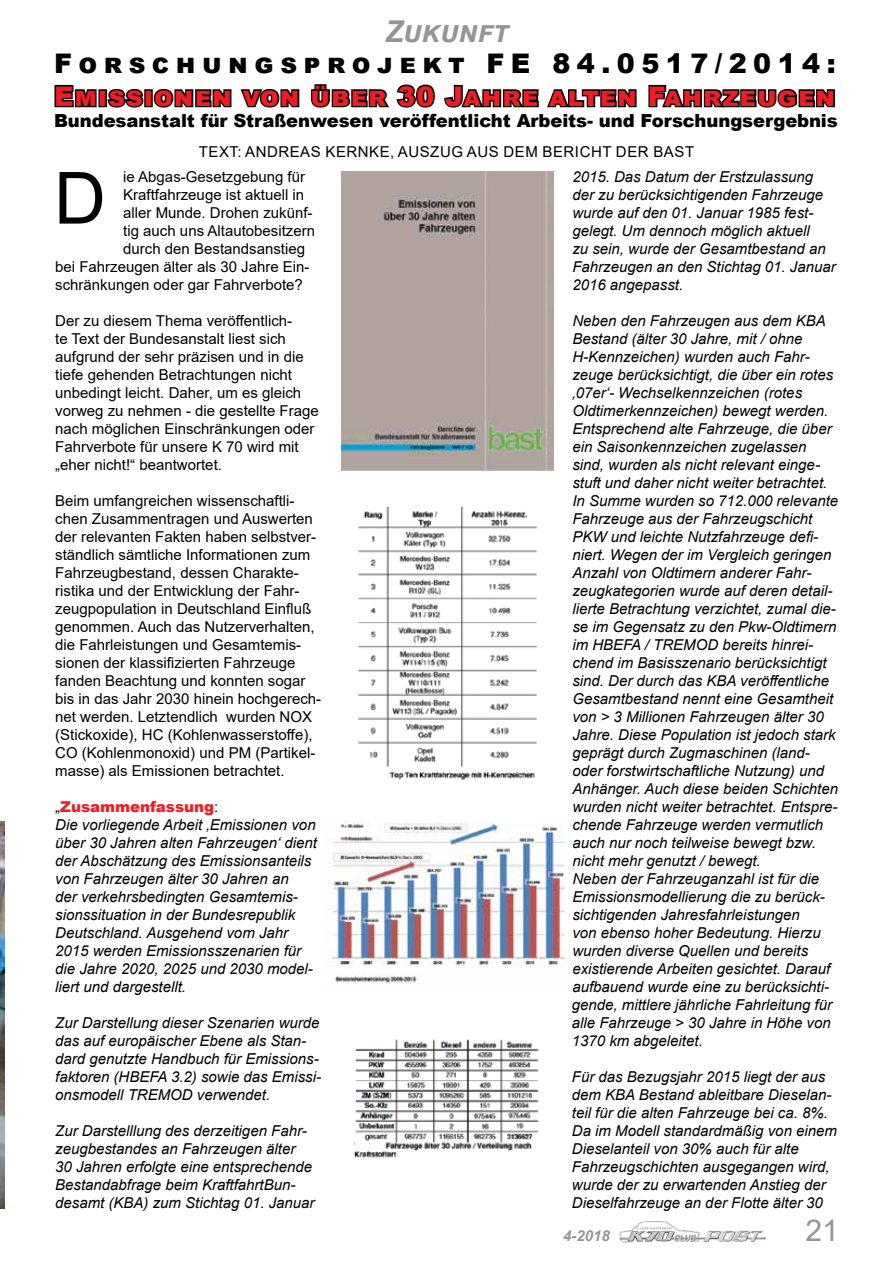
<style>
.page{position:relative;width:893px;height:1263px;background:#fff}
.page>*{position:absolute;margin:0;border:0;box-sizing:border-box;transform-origin:0 0}
.t1{font:72px "Arial";color:#000}
.t2{font:italic 700 30px "Arial";color:#939598}
.t3{font:30px "Arial";color:#939598}
.t4{font:900 27px "Arial";letter-spacing:.035em;color:#ed1d24}
.t5{font:900 27px "Arial";letter-spacing:.24em;color:#000}
.t6{font:900 18px "Arial";letter-spacing:-.005em;color:#000}
.t7{font:italic 15px/18px "Arial";color:#000}
.t8{font:15px/18px "Arial";color:#000}
.t9{font:italic 700 15px "Arial";color:#939598}
.s1{font-style:normal}
.s2{font-weight:900;font-style:normal;color:#ed1d24}
</style>
<div class="page">
<img style="left:0;top:821px;width:4px;height:387px">
<img style="left:619px;top:1221px;width:147px;height:22px">
<svg style="left:54px;top:84px;width:43px;height:24px"></svg>
<div style="left:98px;top:89px;width:9px;height:18px;border:3px solid #000"></div>
<svg style="left:106px;top:88px;width:40px;height:20px"></svg>
<div style="left:144px;top:89px;width:9px;height:18px;border:3px solid #000"></div>
<svg style="left:152px;top:88px;width:148px;height:20px"></svg>
<svg style="left:311px;top:84px;width:124px;height:24px"></svg>
<svg style="left:444px;top:84px;width:193px;height:24px"></svg>
<svg style="left:648px;top:84px;width:187px;height:24px"></svg>
<img style="left:342px;top:171px;width:211px;height:299px">
<img style="left:357px;top:508px;width:180px;height:273px">
<img style="left:354px;top:1039px;width:185px;height:119px">
<div style="left:358px;top:770px;width:30px;height:9px;background:#fff"></div>
<img style="left:328px;top:821px;width:238px;height:163px">
<div style="left:321px;top:975px;width:14px;height:8px;background:#fff"></div>
<div style="left:355px;top:1141px;width:29px;height:9px;background:#fff"></div>
<h2 class="t2" style="left:385px;top:12px;width:125px">Zukunft</h2>
<h3 class="t5" style="left:54px;top:44px;width:783px">For schungspr ojekt FE 84.0517/2014:</h3>
<h3 class="t4" style="left:54px;top:76px;width:783px">Emissionen von über 30 Jahre alten Fahrzeugen</h3>
<p class="t6" style="left:54px;top:108px;width:785px">Bundesanstalt für Straßenwesen veröffentlicht Arbeits- und Forschungsergebnis</p>
<p class="t8" style="left:199px;top:142px;width:69px">Text: Andreas</p>
<p class="t8" style="left:325px;top:142px;width:22px">Kernke</p>
<p class="t8" style="left:390px;top:142px;width:30px">, Auszug</p>
<p class="t8" style="left:467px;top:142px;width:12px">aus</p>
<p class="t8" style="left:503px;top:142px;width:12px">dem</p>
<p class="t8" style="left:543px;top:142px;width:22px">Bericht</p>
<p class="t8" style="left:616px;top:142px;width:12px">der</p>
<p class="t8" style="left:653px;top:142px;width:11px">bast</p>
<p class="t8" style="left:123px;top:168px;width:183px">ie Abgas-Gesetzgebung für</p>
<p class="t8" style="left:123px;top:186px;width:182px">Kraftfahrzeuge ist aktuell in</p>
<p class="t8" style="left:123px;top:204px;width:191px">aller Munde. Drohen zukünf-</p>
<p class="t8" style="left:123px;top:222px;width:193px">tig auch uns Altautobesitzern</p>
<p class="t8" style="left:123px;top:240px;width:183px">durch den Bestandsanstieg</p>
<p class="t8" style="left:55px;top:258px;width:256px">bei Fahrzeugen älter als 30 Jahre Ein-</p>
<p class="t8" style="left:55px;top:276px;width:249px">schränkungen oder gar Fahrverbote?</p>
<p class="t8" style="left:55px;top:312px;width:265px">Der zu diesem Thema veröffentlich-<br>te Text der Bundesanstalt liest sich aufgrund der sehr präzisen und in die tiefe gehenden Betrachtungen nicht unbedingt leicht. Daher, um es gleich vorweg zu nehmen - die gestellte Frage nach möglichen Einschränkungen oder Fahrverbote für unsere K 70 wird mit „eher nicht!“ beantwortet.</p>
<p class="t8" style="left:55px;top:492px;width:268px">Beim umfangreichen wissenschaftli&shy;chen Zusammentragen und Auswerten der relevanten Fakten haben selbstver&shy;ständlich sämtliche Informationen zum Fahrzeugbestand, dessen Charakte&shy;ristika und der Entwicklung der Fahr&shy;zeugpopulation in Deutschland Einfluß genommen. Auch das Nutzerverhalten, die Fahrleistungen und Gesamtemis&shy;sionen der klassifizierten Fahrzeuge fanden Beachtung und konnten sogar bis in das Jahr 2030 hinein hochgerech&shy;net werden. Letztendlich wurden NOX (Stickoxide), HC (Kohlenwasserstoffe), CO (Kohlenmonoxid) und PM (Partikel&shy;masse) als Emissionen betrachtet.</p>
<p class="t7" style="left:55px;top:798px;width:263px"><span class="s1">„</span><span class="s2">Zusammenfassung</span><span class="s1">:<br></span>Die vorliegende Arbeit ‚Emissionen von über 30 Jahren alten Fahrzeugen‘ dient der Abschätzung des Emissionsanteils von Fahrzeugen älter 30 Jahren an<br>der verkehrsbedingten Gesamtemis&shy;sionssituation in der Bundesrepublik Deutschland. Ausgehend vom Jahr 2015 werden Emissionsszenarien für die Jahre 2020, 2025 und 2030 model&shy;liert und dargestellt.</p>
<p class="t7" style="left:55px;top:1014px;width:267px">Zur Darstellung dieser Szenarien wurde das auf europäischer Ebene als Stan&shy;dard genutzte Handbuch für Emissions&shy;faktoren (HBEFA 3.2) sowie das Emissi&shy;onsmodell TREMOD verwendet.</p>
<p class="t7" style="left:55px;top:1122px;width:261px">Zur Darstelllung des derzeitigen Fahr&shy;zeugbestandes an Fahrzeugen älter 30 Jahren erfolgte eine entsprechende Bestandabfrage beim KraftfahrtBun&shy;desamt (KBA) zum Stichtag 01. Januar</p>
<h1 class="t1" style="left:54px;top:149px;width:53px">D</h1>
<p class="t7" style="left:572px;top:168px;width:265px">2015. Das Datum der Erstzulassung der zu berücksichtigenden Fahrzeuge wurde auf den 01. Januar 1985 fest&shy;gelegt. Um dennoch möglich aktuell<br>zu sein, wurde der Gesamtbestand an Fahrzeugen an den Stichtag 01. Januar 2016 angepasst.</p>
<p class="t7" style="left:572px;top:312px;width:268px">Neben den Fahrzeugen aus dem KBA Bestand (älter 30 Jahre, mit / ohne H-Kennzeichen) wurden auch Fahr&shy;zeuge berücksichtigt, die über ein rotes ‚07er‘- Wechselkennzeichen (rotes Oldtimerkennzeichen) bewegt werden.<br>Entsprechend alte Fahrzeuge, die über ein Saisonkennzeichen zugelassen sind, wurden als nicht relevant einge&shy;stuft und daher nicht weiter betrachtet.<br>In Summe wurden so 712.000 relevante Fahrzeuge aus der Fahrzeugschicht PKW und leichte Nutzfahrzeuge defi&shy;niert. Wegen der im Vergleich geringen Anzahl von Oldtimern anderer Fahr&shy;zeugkategorien wurde auf deren detail&shy;lierte Betrachtung verzichtet, zumal die&shy;se im Gegensatz zu den Pkw-Oldtimern im HBEFA / TREMOD bereits hinrei&shy;chend im Basisszenario berücksichtigt sind. Der durch das KBA veröffentliche Gesamtbestand nennt eine Gesamtheit von &gt; 3 Millionen Fahrzeugen älter 30<br>Jahre. Diese Population ist jedoch stark geprägt durch Zugmaschinen (land&shy;oder forstwirtschaftliche Nutzung) und Anhänger. Auch diese beiden Schichten wurden nicht weiter betrachtet. Entspre&shy;chende Fahrzeuge werden vermutlich auch nur noch teilweise bewegt bzw. nicht mehr genutzt / bewegt.<br>Neben der Fahrzeuganzahl ist für die Emissionsmodellierung die zu berück&shy;sichtigenden Jahresfahrleistungen<br>von ebenso hoher Bedeutung. Hierzu wurden diverse Quellen und bereits existierende Arbeiten gesichtet. Darauf aufbauend wurde eine zu berücksichti&shy;gende, mittlere jährliche Fahrleitung für alle Fahrzeuge &gt; 30 Jahre in Höhe von 1370 km abgeleitet.</p>
<p class="t7" style="left:572px;top:1068px;width:267px">Für das Bezugsjahr 2015 liegt der aus dem KBA Bestand ableitbare Dieselan&shy;teil für die alten Fahrzeuge bei ca. 8%.<br>Da im Modell standardmäßig von einem Dieselanteil von 30% auch für alte Fahrzeugschichten ausgegangen wird, wurde der zu erwartenden Anstieg der Dieselfahrzeuge an der Flotte älter 30</p>
<p class="t9" style="left:563px;top:1226px;width:48px">4-2018</p>
<h2 class="t3" style="left:806px;top:1210px;width:35px">21</h2>
</div>
